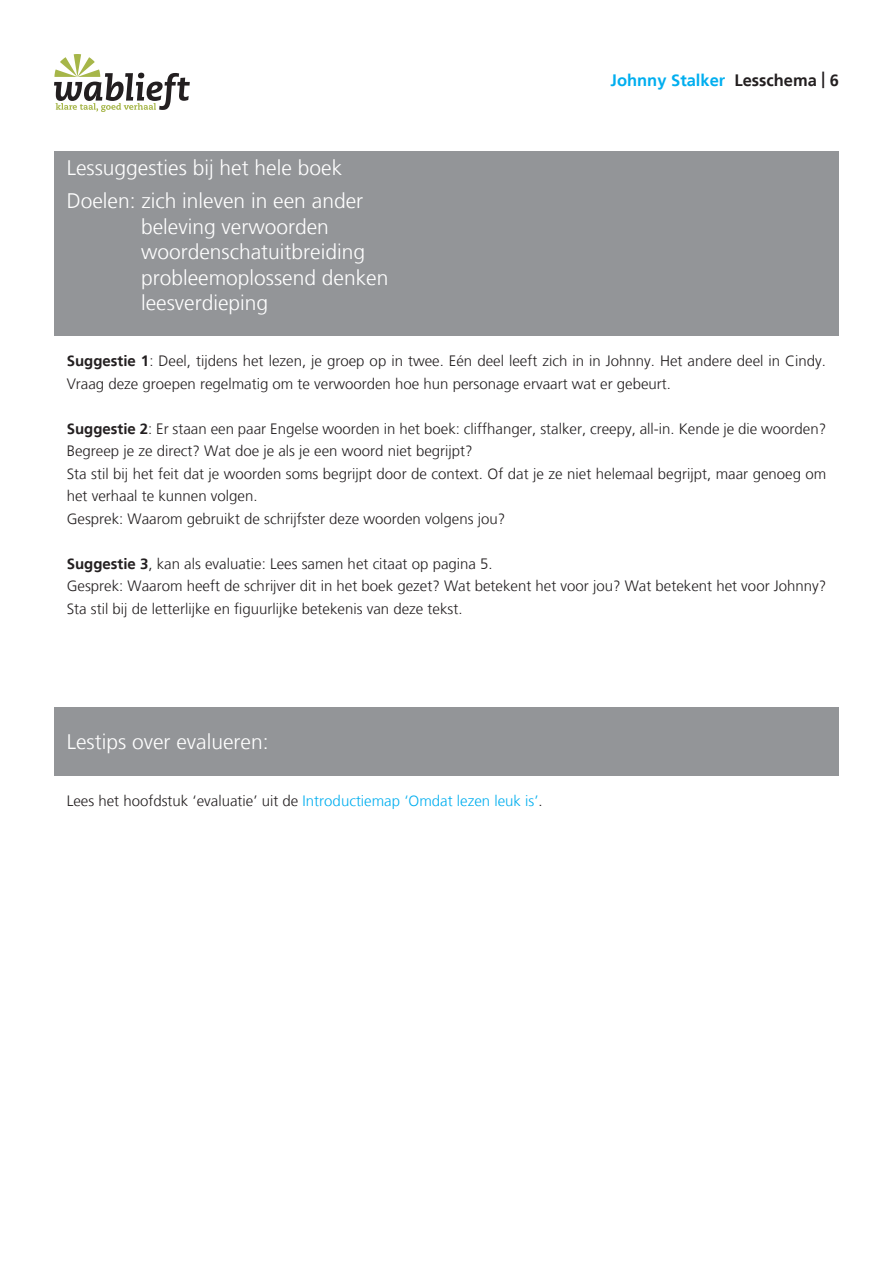
<style>
.page{position:relative;width:893px;height:1263px;background:#fff}
.page>*{position:absolute;margin:0;border:0;box-sizing:border-box;transform-origin:0 0}
.gewone_tekst{font:300 21px "Frutiger LT";color:#fff}
.t1{font:700 16.5px "Frutiger LT";color:#00aeef}
.gewone_tekst-2{font:300 15px/22.5px "Frutiger LT";color:#231f20}
.s1{color:#231f20}
.s2{font-weight:700}
.s3{color:#00aeef}
</style>
<div class="page">
<svg style="left:54px;top:54px;width:136px;height:58px"></svg>
<div style="left:54px;top:152px;width:785px;height:184px;background:#939598"></div>
<div style="left:54px;top:707px;width:785px;height:68px;background:#939598"></div>
<p class="gewone_tekst" style="left:67px;top:156px;width:277px">Lessuggesties bij het hele boek</p>
<p class="gewone_tekst" style="left:67px;top:189px;width:298px">Doelen: zich inleven in een ander</p>
<p class="gewone_tekst" style="left:141px;top:215px;width:189px">beleving verwoorden</p>
<p class="gewone_tekst" style="left:141px;top:240px;width:226px">woordenschatuitbreiding</p>
<p class="gewone_tekst" style="left:141px;top:266px;width:249px">probleemoplossend denken</p>
<p class="gewone_tekst" style="left:141px;top:291px;width:129px">leesverdieping</p>
<p class="t1" style="left:611px;top:70px;width:230px">Johnny Stalker <span class="s1">Lesschema | 6</span></p>
<p class="gewone_tekst-2" style="left:67px;top:350px;width:761px"><span class="s2">Suggestie 1</span>: Deel, tijdens het lezen, je groep op in twee. Eén deel leeft zich in in Johnny. Het andere deel in Cindy.<br>Vraag deze groepen regelmatig om te verwoorden hoe hun personage ervaart wat er gebeurt.</p>
<p class="gewone_tekst-2" style="left:67px;top:418px;width:761px"><span class="s2">Suggestie 2</span>: Er staan een paar Engelse woorden in het boek: cliffhanger, stalker, creepy, all-in. Kende je die woorden?<br>Begreep je ze direct? Wat doe je als je een woord niet begrijpt?</p>
<p class="gewone_tekst-2" style="left:67px;top:463px;width:761px">Sta stil bij het feit dat je woorden soms begrijpt door de context. Of dat je ze niet helemaal begrijpt, maar genoeg om het verhaal te kunnen volgen.</p>
<p class="gewone_tekst-2" style="left:67px;top:508px;width:440px">Gesprek: Waarom gebruikt de schrijfster deze woorden volgens jou?</p>
<p class="gewone_tekst-2" style="left:67px;top:553px;width:427px"><span class="s2">Suggestie 3</span>, kan als evaluatie: Lees samen het citaat op pagina 5.</p>
<p class="gewone_tekst-2" style="left:67px;top:575px;width:761px">Gesprek: Waarom heeft de schrijver dit in het boek gezet? Wat betekent het voor jou? Wat betekent het voor Johnny?</p>
<p class="gewone_tekst-2" style="left:67px;top:598px;width:397px">Sta stil bij de letterlijke en figuurlijke betekenis van deze tekst.</p>
<p class="gewone_tekst" style="left:67px;top:730px;width:203px">Lestips over evalueren:</p>
<p class="gewone_tekst-2" style="left:67px;top:790px;width:477px">Lees het hoofdstuk ‘evaluatie’ uit de <span class="s3">Introductiemap ‘Omdat lezen leuk is’</span>.</p>
</div>
